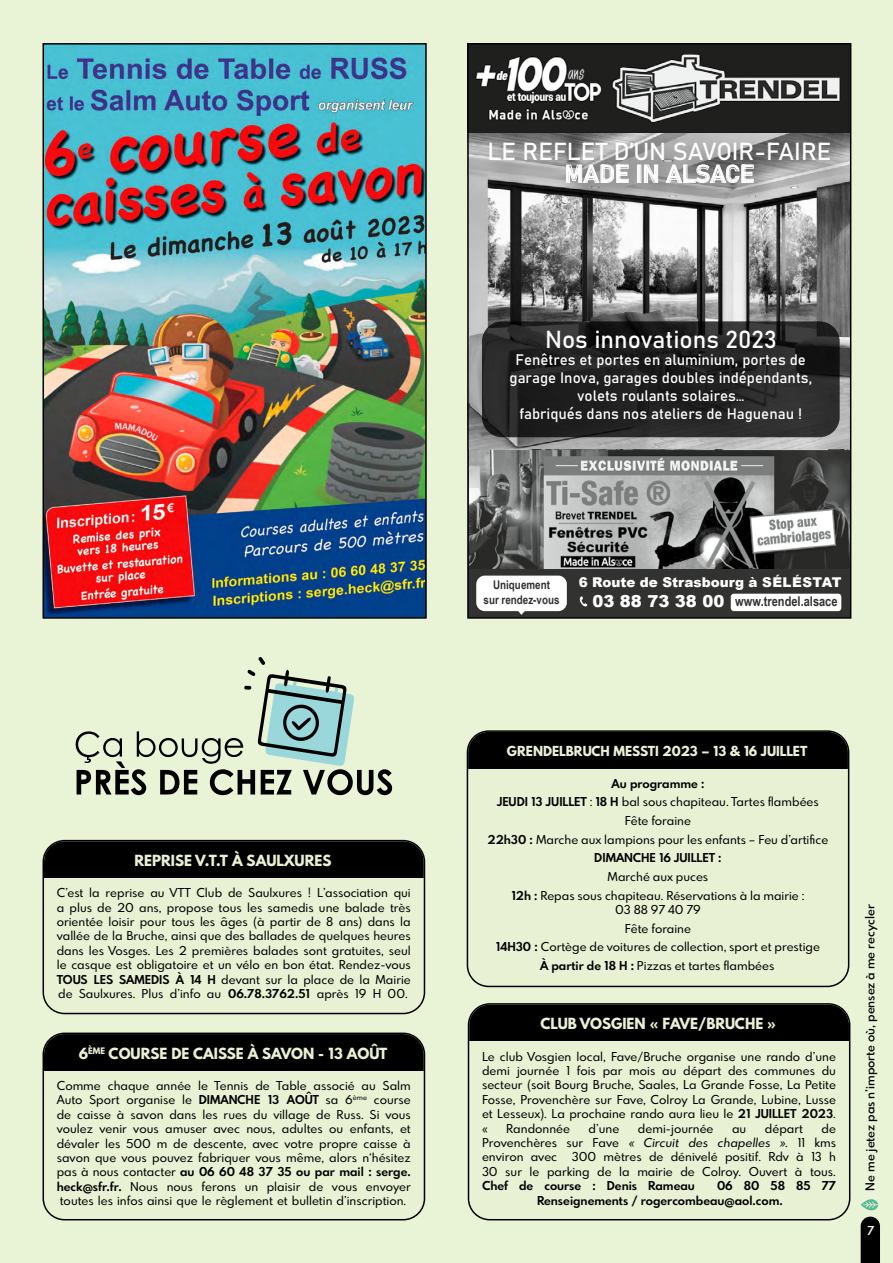
<style>
.page{position:relative;width:893px;height:1263px;background:#e9f3d5}
.page>*{position:absolute;margin:0;border:0;box-sizing:border-box;transform-origin:0 0}
.t1{font:24.3px/22.4px "Bahnschrift";color:#fff;text-align:center}
.t2{font:15px/18px "Bahnschrift";color:#fff;text-align:center}
.t3{font:800 15px "Spartan MB";color:#e9f1d4}
.t4{font:800 13.5px "Spartan MB";color:#e9f1d4}
.t5{font:700 13.5px "Arial Narrow";color:#323331}
.t6{font:900 13.5px "Arial";color:#fff}
.t7{font:500 12px/14.4px "Spartan MB";color:#000;text-align:justify}
.t8{font:700 12px/14.4px "Spartan MB";color:#000}
.t9{font:600 12px "Spartan MB";color:#000}
.t10{font:700 12px/15px "Arial Narrow";color:#323331;text-align:center}
.t11{font:600 12px "Spartan MB";color:#fff}
.s1{font-weight:700}
.s2{font-family:"Arial";font-weight:900;font-size:16.5px;color:#fff}
</style>
<div class="page">
<svg style="left:861px;top:1216px;width:19px;height:47px"></svg>
<svg style="left:861px;top:1199px;width:17px;height:11px"></svg>
<div style="left:44px;top:841px;width:380px;height:37px;background:#000"></div>
<div style="left:43px;top:840px;width:382px;height:174px;border:2px solid #000;border-radius:21px"></div>
<img style="left:46px;top:46px;width:378px;height:570px">
<div style="left:43px;top:43px;width:384px;height:576px;border:2px solid #000"></div>
<img style="left:470px;top:46px;width:378px;height:523px">
<svg style="left:470px;top:225px;width:378px;height:224px;background:#929292"></svg>
<svg style="left:482px;top:321px;width:358px;height:116px;background:#252525"></svg>
<div style="left:468px;top:569px;width:383px;height:49px;background:#323331"></div>
<div style="left:476px;top:576px;width:91px;height:35px;background:#fff;border-radius:9px"></div>
<div style="left:731px;top:594px;width:110px;height:17px;background:#fff;border-radius:3px"></div>
<svg style="left:517px;top:611px;width:9px;height:4px"></svg>
<svg style="left:580px;top:596px;width:7px;height:11px"></svg>
<hr style="left:468px;top:570px;width:383px;height:1px;background:#fff">
<img style="left:470px;top:121px;width:378px;height:104px">
<svg style="left:565px;top:152px;width:50px;height:32px;background:#acacac"></svg>
<div style="left:616px;top:165px;width:4px;height:18px;border:1px solid #fff"></div>
<div style="left:617px;top:179px;width:12px;height:4px;border:1px solid #fff"></div>
<div style="left:617px;top:172px;width:10px;height:4px;border:1px solid #fff"></div>
<div style="left:617px;top:165px;width:12px;height:4px;border:1px solid #fff"></div>
<div style="left:637px;top:165px;width:4px;height:18px;border:1px solid #fff"></div>
<svg style="left:643px;top:164px;width:16px;height:19px"></svg>
<svg style="left:665px;top:164px;width:18px;height:20px"></svg>
<div style="left:683px;top:165px;width:4px;height:18px;border:1px solid #fff"></div>
<div style="left:685px;top:179px;width:11px;height:4px;border:1px solid #fff"></div>
<svg style="left:695px;top:164px;width:45px;height:20px"></svg>
<div style="left:741px;top:165px;width:4px;height:18px;border:1px solid #fff"></div>
<div style="left:742px;top:179px;width:12px;height:4px;border:1px solid #fff"></div>
<div style="left:742px;top:172px;width:10px;height:4px;border:1px solid #fff"></div>
<div style="left:742px;top:165px;width:12px;height:4px;border:1px solid #fff"></div>
<img style="left:528px;top:309px;width:283px;height:79px">
<div style="left:467px;top:43px;width:384px;height:576px;border:2px solid #000"></div>
<svg style="left:76px;top:657px;width:316px;height:138px"></svg>
<div style="left:44px;top:1034px;width:380px;height:36px;background:#000"></div>
<div style="left:43px;top:1032px;width:382px;height:188px;border:2px solid #000;border-radius:21px"></div>
<div style="left:469px;top:1005px;width:380px;height:36px;background:#000"></div>
<div style="left:468px;top:1003px;width:382px;height:217px;border:2px solid #000;border-radius:21px"></div>
<div style="left:468px;top:732px;width:380px;height:36px;background:#000"></div>
<div style="left:467px;top:730px;width:382px;height:257px;border:2px solid #000;border-radius:21px"></div>
<p class="t3" style="left:135px;top:850px;width:198px">REPRISE V.T.T À SAULXURES</p>
<p class="t7" style="left:57px;top:885px;width:356px">C’est la reprise au VTT Club de Saulxures ! L’association qui a plus de 20 ans, propose tous les samedis une balade très orientée loisir pour tous les âges (à partir de 8 ans) dans la vallée de la Bruche, ainsi que des ballades de quelques heures dans les Vosges. Les 2 premières balades sont gratuites, seul le casque est obligatoire et un vélo en bon état. Rendez-vous <span class="s1">TOUS LES SAMEDIS À 14 H</span> devant sur la place de la Mairie de Saulxures. Plus d’info au <span class="s1">06.78.3762.51</span> après 19 H 00.</p>
<p class="t3" style="left:79px;top:1042px;width:310px">6<sup>ÈME</sup> COURSE DE CAISSE À SAVON - 13 AOÛT</p>
<p class="t7" style="left:57px;top:1078px;width:356px">Comme chaque année le Tennis de Table associé au Salm Auto Sport organise le <span class="s1">DIMANCHE 13 AOÛT</span> sa 6<sup>ème</sup> course de caisse à savon dans les rues du village de Russ. Si vous voulez venir vous amuser avec nous, adultes ou enfants, et dévaler les 500 m de descente, avec votre propre caisse à savon que vous pouvez fabriquer vous même, alors n‘hésitez pas à nous contacter <span class="s1">au 06 60 48 37 35 ou par mail : serge. heck@sfr.fr.</span> Nous nous ferons un plaisir de vous envoyer toutes les infos ainsi que le règlement et bulletin d’inscription.</p>
<h1 class="t1" style="left:488px;top:139px;width:345px">LE REFLET D’UN SAVOIR-FAIRE<br>MADE IN ALSACE</h1>
<h1 class="t1" style="left:545px;top:326px;width:233px">Nos innovations 2023</h1>
<p class="t2" style="left:510px;top:350px;width:304px">Fenêtres et portes en aluminium, portes de garage Inova, garages doubles indépendants, volets roulants solaires…<br>fabriqués dans nos ateliers de Haguenau !</p>
<p class="t10" style="left:484px;top:577px;width:78px">Uniquement<br>sur rendez-vous</p>
<p class="t6" style="left:579px;top:573px;width:265px">6 Route de Strasbourg à SÉLÉSTAT</p>
<p class="t5" style="left:593px;top:592px;width:247px"><span class="s2">03 88 73 38 00</span> www.trendel.alsace</p>
<p class="t4" style="left:507px;top:742px;width:302px">GRENDELBRUCH MESSTI 2023 – 13 &amp; 16 JUILLET</p>
<p class="t7" style="left:488px;top:774px;width:342px;line-height:18.6px;text-align:center"><span class="s1">Au programme :<br>JEUDI 13 JUILLET</span> : <span class="s1">18 H</span> bal sous chapiteau. Tartes flambées Fête foraine<br><span class="s1">22h30 :</span> Marche aux lampions pour les enfants – Feu d’artifice <span class="s1">DIMANCHE 16 JUILLET :</span></p>
<p class="t7" style="left:511px;top:867px;width:294px;line-height:18.6px;text-align:center">Marché aux puces<br><span class="s1">12h :</span> Repas sous chapiteau. Réservations à la mairie :</p>
<p class="t7" style="left:496px;top:900px;width:325px;line-height:18.6px;text-align:center">03 88 97 40 79<br>Fête foraine<br><span class="s1">14H30 :</span> Cortège de voitures de collection, sport et prestige<br><span class="s1">À partir de 18 H :</span> Pizzas et tartes flambées</p>
<p class="t3" style="left:540px;top:1013px;width:237px">CLUB VOSGIEN « FAVE/BRUCHE »</p>
<p class="t7" style="left:482px;top:1048px;width:356px">Le club Vosgien local, Fave/Bruche organise une rando d’une demi journée 1 fois par mois au départ des communes du secteur (soit Bourg Bruche, Saales, La Grande Fosse, La Petite Fosse, Provenchère sur Fave, Colroy La Grande, Lubine, Lusse et Lesseux). La prochaine rando aura lieu le <span class="s1">21 JUILLET 2023</span>. «</p>
<p class="t7" style="left:482px;top:1120px;width:356px;text-indent:340px">de Provenchères sur Fave « Circuit des chapelles ». 11 kms environ avec 300 mètres de dénivelé positif. Rdv à 13 h 30 sur le parking de la mairie de Colroy. Ouvert à tous.</p>
<p class="t8" style="left:482px;top:1178px;width:214px">Chef de course : Denis Rameau</p>
<p class="t7" style="left:506px;top:1120px;width:65px">Randonnée</p>
<p class="t7" style="left:589px;top:1120px;width:32px">d’une</p>
<p class="t7" style="left:638px;top:1120px;width:77px">demi-journée</p>
<p class="t7" style="left:732px;top:1120px;width:16px">au</p>
<p class="t7" style="left:765px;top:1120px;width:40px">départ</p>
<p class="t8" style="left:537px;top:1178px;width:301px;text-indent:180px">06 80 58 85 77<br>Renseignements / rogercombeau@aol.com.</p>
<p class="t9" style="left:862px;top:1190px;width:288px;rotate:-90deg">Ne me jetez pas n’importe où, pensez à me recycler</p>
<p class="t11" style="left:867px;top:1223px;width:8px">7</p>
</div>
